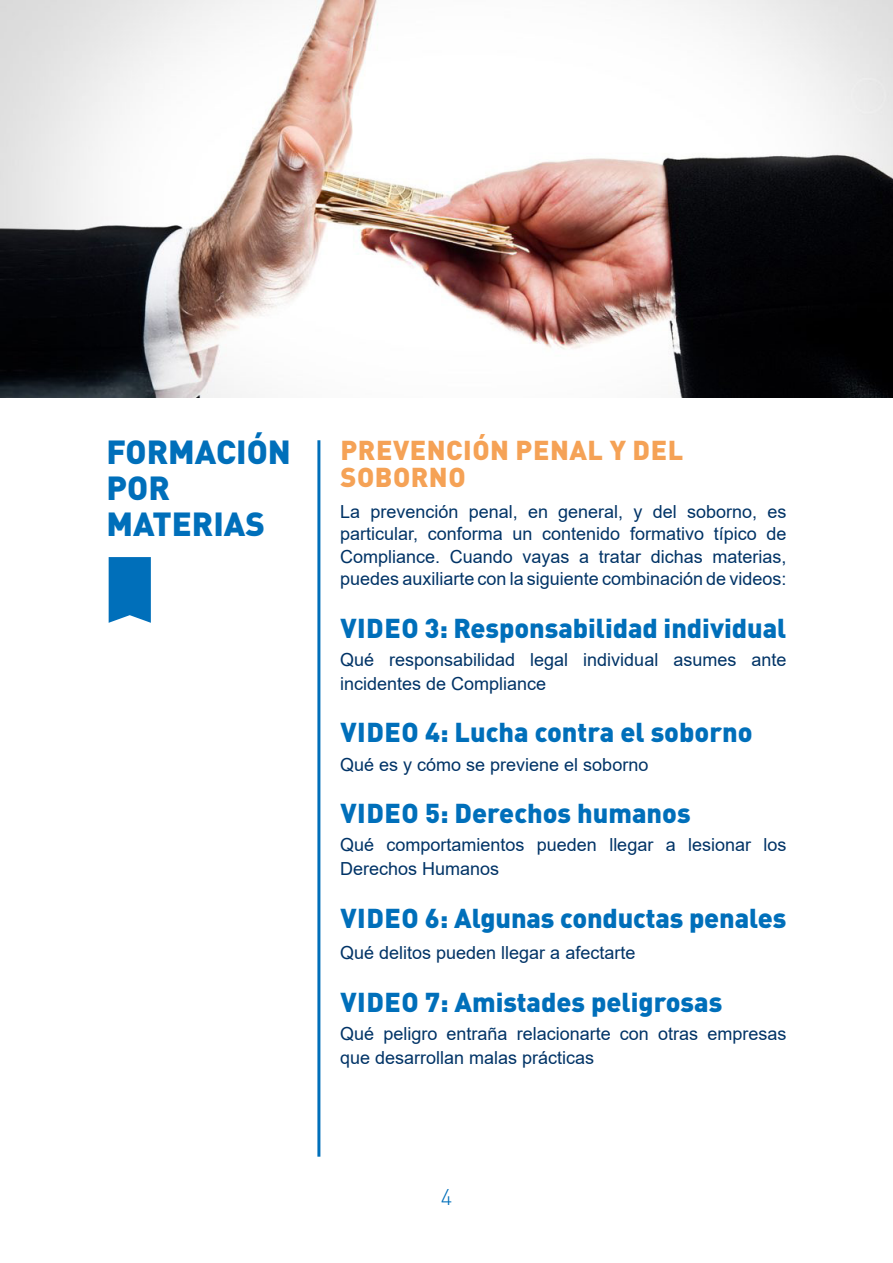
<style>
.page{position:relative;width:893px;height:1263px;background:#fff}
.page>*{position:absolute;margin:0;border:0;box-sizing:border-box;transform-origin:0 0}
.t1{font:900 33px/36px "DIN Pro";color:#006fba}
.t2{font:900 27px "DIN Pro";color:#006fba}
.t3{font:900 27px/27px "DIN Pro";letter-spacing:.02em;color:#f5a256}
.t4{font:300 22.5px "DIN Pro";color:#006fba}
.t5{font:18px/22.5px "Arial";color:#036}
</style>
<div class="page">
<hr style="left:317px;top:440px;width:3px;height:717px;background:#006fba">
<img style="left:0;top:0;width:893px;height:398px">
<svg style="left:109px;top:557px;width:42px;height:66px;background:#1078be"></svg>
<h1 class="t1" style="left:107px;top:429px;width:186px">FORMACIÓN<br>POR<br>MATERIAS</h1>
<h2 class="t3" style="left:340px;top:433px;width:344px">PREVENCIÓN PENAL Y DEL<br>SOBORNO</h2>
<p class="t5" style="left:340px;top:500px;width:448px;text-align:justify">La prevención penal, en general, y del soborno, es particular, conforma un contenido formativo típico de Compliance. Cuando vayas a tratar dichas materias, puedes auxiliarte con la siguiente combinación de videos:</p>
<h2 class="t2" style="left:340px;top:604px;width:447px">VIDEO 3: Responsabilidad individual</h2>
<p class="t5" style="left:340px;top:647px;width:448px;line-height:24px">Qué responsabilidad legal individual asumes ante incidentes de Compliance</p>
<h2 class="t2" style="left:340px;top:709px;width:414px">VIDEO 4: Lucha contra el soborno</h2>
<p class="t5" style="left:340px;top:753px;width:310px">Qué es y cómo se previene el soborno</p>
<h2 class="t2" style="left:340px;top:790px;width:352px">VIDEO 5: Derechos humanos</h2>
<p class="t5" style="left:340px;top:833px;width:448px;line-height:24px">Qué comportamientos pueden llegar a lesionar los<br>Derechos Humanos</p>
<h2 class="t2" style="left:340px;top:895px;width:447px">VIDEO 6: Algunas conductas penales</h2>
<p class="t5" style="left:340px;top:941px;width:297px">Qué delitos pueden llegar a afectarte</p>
<h2 class="t2" style="left:340px;top:979px;width:383px">VIDEO 7: Amistades peligrosas</h2>
<p class="t5" style="left:340px;top:1021px;width:448px;line-height:24px">Qué peligro entraña relacionarte con otras empresas que desarrollan malas prácticas</p>
<p class="t4" style="left:441px;top:1180px;width:13px">4</p>
</div>
